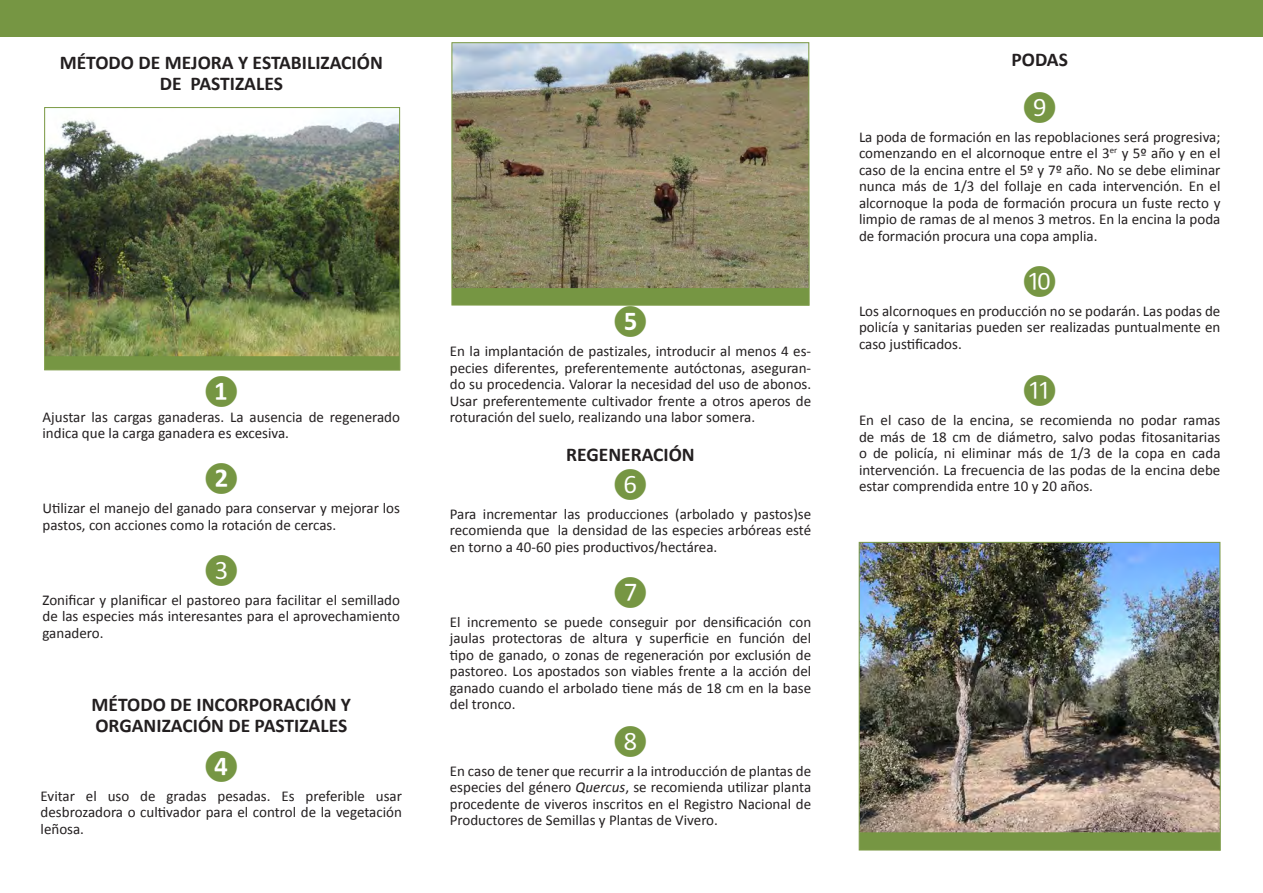
<style>
.page{position:relative;width:1263px;height:893px;background:#fff}
.page>*{position:absolute;margin:0;border:0;box-sizing:border-box;transform-origin:0 0}
.t1{font:27px "Calibri";color:#769643}
.t2{font:700 27px "Calibri";color:#769643}
.t3{font:700 19.5px "Calibri";color:#231f20}
.t4{font:15px/16.5px "Calibri";color:#231f20;text-align:justify}
.s1{font-style:italic}
</style>
<div class="page">
<div style="left:0;top:0;width:1263px;height:37px;background:#769643"></div>
<div style="left:45px;top:108px;width:355px;height:262px;background:#769643"></div>
<img style="left:46px;top:109px;width:352px;height:247px">
<div style="left:44px;top:107px;width:356px;height:263px;border:1px solid #7d9b47"></div>
<div style="left:452px;top:43px;width:357px;height:262px;background:#769643"></div>
<img style="left:454px;top:45px;width:353px;height:243px">
<div style="left:452px;top:43px;width:357px;height:262px;border:1px solid #7d9b47"></div>
<div style="left:859px;top:542px;width:361px;height:308px;background:#769643"></div>
<img style="left:861px;top:544px;width:357px;height:288px">
<div style="left:859px;top:542px;width:361px;height:308px;border:1px solid #7d9b47"></div>
<p class="t3" style="left:60px;top:50px;width:325px">MÉTODO DE MEJORA Y ESTABILIZACIÓN</p>
<p class="t3" style="left:160px;top:71px;width:125px">DE PASTIZALES</p>
<p class="t2" style="left:203px;top:375px;width:37px">❶</p>
<p class="t4" style="left:43px;top:409px;width:359px">Ajustar las cargas ganaderas. La ausencia de regenerado indica que la carga ganadera es excesiva.</p>
<p class="t2" style="left:203px;top:462px;width:37px">❷</p>
<p class="t4" style="left:43px;top:500px;width:359px">Utilizar el manejo del ganado para conservar y mejorar los pastos, con acciones como la rotación de cercas.</p>
<p class="t1" style="left:203px;top:554px;width:37px">❸</p>
<p class="t4" style="left:43px;top:592px;width:359px">Zonificar y planificar el pastoreo para facilitar el semillado de las especies más interesantes para el aprovechamiento ganadero.</p>
<p class="t3" style="left:91px;top:692px;width:261px">MÉTODO DE INCORPORACIÓN Y</p>
<p class="t3" style="left:95px;top:713px;width:253px">ORGANIZACIÓN DE PASTIZALES</p>
<p class="t2" style="left:203px;top:750px;width:37px">❹</p>
<p class="t4" style="left:41px;top:788px;width:363px">Evitar el uso de gradas pesadas. Es preferible usar desbrozadora o cultivador para el control de la vegetación leñosa.</p>
<p class="t2" style="left:613px;top:305px;width:37px">❺</p>
<p class="t4" style="left:450px;top:343px;width:363px">En la implantación de pastizales, introducir al menos 4 es&shy;pecies diferentes, preferentemente autóctonas, aseguran&shy;do su procedencia. Valorar la necesidad del uso de abonos.<br>Usar preferentemente cultivador frente a otros aperos de roturación del suelo, realizando una labor somera.</p>
<p class="t3" style="left:566px;top:442px;width:130px">REGENERACIÓN</p>
<p class="t1" style="left:613px;top:468px;width:37px">❻</p>
<p class="t4" style="left:450px;top:506px;width:363px">Para incrementar las producciones (arbolado y pastos)se recomienda que la densidad de las especies arbóreas esté en torno a 40-60 pies productivos/hectárea.</p>
<p class="t1" style="left:613px;top:576px;width:37px">❼</p>
<p class="t4" style="left:450px;top:614px;width:363px">El incremento se puede conseguir por densificación con jaulas protectoras de altura y superficie en función del tipo de ganado, o zonas de regeneración por exclusión de pastoreo. Los apostados son viables frente a la acción del ganado cuando el arbolado tiene más de 18 cm en la base del tronco.</p>
<p class="t1" style="left:613px;top:725px;width:37px">❽</p>
<p class="t4" style="left:450px;top:763px;width:363px">En caso de tener que recurrir a la introducción de plantas de especies del género <span class="s1">Quercus</span>, se recomienda utilizar planta procedente de viveros inscritos en el Registro Nacional de Productores de Semillas y Plantas de Vivero.</p>
<p class="t3" style="left:1011px;top:47px;width:58px">PODAS</p>
<p class="t1" style="left:1022px;top:91px;width:37px">❾</p>
<p class="t4" style="left:859px;top:129px;width:363px">La poda de formación en las repoblaciones será progresiva; comenzando en el alcornoque entre el 3<sup>er</sup> y 5º año y en el caso de la encina entre el 5º y 7º año. No se debe eliminar nunca más de 1/3 del follaje en cada intervención. En el alcornoque la poda de formación procura un fuste recto y limpio de ramas de al menos 3 metros. En la encina la poda de formación procura una copa amplia.</p>
<p class="t1" style="left:1022px;top:265px;width:37px">❿</p>
<p class="t4" style="left:859px;top:303px;width:363px">Los alcornoques en producción no se podarán. Las podas de policía y sanitarias pueden ser realizadas puntualmente en caso justificados.</p>
<p class="t1" style="left:1022px;top:374px;width:37px">⓫</p>
<p class="t4" style="left:859px;top:412px;width:363px">En el caso de la encina, se recomienda no podar ramas de más de 18 cm de diámetro, salvo podas fitosanitarias o de policía, ni eliminar más de 1/3 de la copa en cada intervención. La frecuencia de las podas de la encina debe estar comprendida entre 10 y 20 años.</p>
</div>
